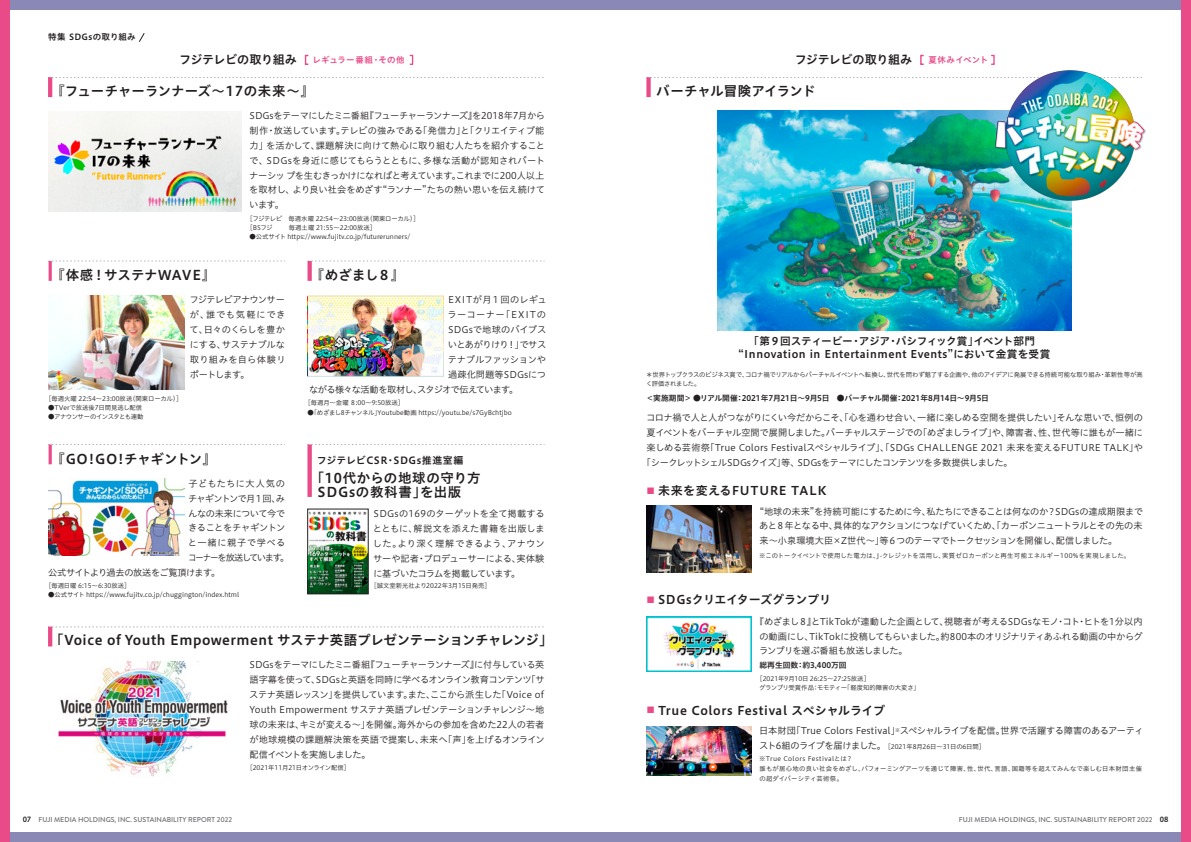
<style>
.page{position:relative;width:1191px;height:842px;background:#fff}
.page>*{position:absolute;margin:0;border:0;box-sizing:border-box;transform-origin:0 0}
.t1{font:13.5px "Hiragino UD Sans Std N W6";letter-spacing:.015em;color:#231f20}
.t2{font:13.5px "Hiragino UD Sans Std N W6";letter-spacing:-.02em;color:#231f20}
.t3{font:13.5px/14.9px "Hiragino UD Sans Std N W6";letter-spacing:.045em;color:#231f20}
.t4{font:12px "Hiragino UD Sans Std N W6";letter-spacing:.05em;color:#231f20}
.t5{font:12px "Hiragino UD Sans Std N W6";letter-spacing:-.035em;color:#231f20}
.t6{font:12px "Hiragino UD Sans Std N W6";letter-spacing:.06em;color:#231f20}
.t7{font:12px "Hiragino UD Sans Std N W6";letter-spacing:-.02em;color:#231f20}
.t8{font:10.6px/13.5px "Hiragino UD Sans Std N W6";letter-spacing:.035em;color:#231f20;text-align:center}
.t9{font:9.9px "Hiragino UD Sans Std N W6";letter-spacing:.06em;color:#231f20}
.t10{font:9.2px/14.9px "Hiragino UD Sans Std N W3";letter-spacing:-.025em;color:#231f20;text-align:justify}
.t11{font:9.2px "Hiragino UD Sans Std N W3";letter-spacing:.02em;color:#231f20}
.t12{font:9.2px "Hiragino UD Sans Std N W3";letter-spacing:-.065em;color:#231f20}
.t13{font:9.2px "Hiragino UD Sans Std N W3";letter-spacing:-.05em;color:#231f20}
.t14{font:9.2px "Hiragino UD Sans Std N W3";letter-spacing:-.12em;color:#231f20;scale:.9 1}
.t15{font:9.2px "Hiragino UD Sans Std N W3";letter-spacing:-.095em;color:#231f20}
.t16{font:9.2px "Hiragino UD Sans Std N W3";letter-spacing:.045em;color:#231f20}
.t17{font:9.2px "Hiragino UD Sans Std N W3";letter-spacing:.06em;color:#231f20}
.t18{font:9.2px "Hiragino UD Sans Std N W3";letter-spacing:.015em;color:#231f20}
.t19{font:9.2px "Hiragino UD Sans Std N W3";letter-spacing:-.06em;color:#231f20}
.t20{font:9.2px "Hiragino UD Sans Std N W3";letter-spacing:.01em;color:#231f20}
.t21{font:9.2px "Hiragino UD Sans Std N W3";letter-spacing:.035em;color:#231f20}
.t22{font:9.2px "Hiragino UD Sans Std N W3";letter-spacing:.07em;color:#231f20}
.t23{font:8.5px "Hiragino UD Sans Std N W6";letter-spacing:.025em;color:#e94b89}
.t24{font:8.5px "Hiragino UD Sans Std N W6";letter-spacing:.04em;color:#231f20}
.t25{font:7.8px "Hiragino UD Sans Std N W6";color:#231f20}
.t26{font:500 7.1px "Brandon Grotesque";color:#6c6d70}
.t27{font:6.4px/9.2px "Hiragino UD Sans Std N W3";color:#231f20}
.t28{font:6.4px/9.9px "Hiragino UD Sans Std N W3";letter-spacing:.025em;color:#231f20}
.t29{font:6.4px/9.2px "Hiragino UD Sans Std N W3";letter-spacing:-.04em;color:#231f20}
.t30{font:6.4px "Hiragino UD Sans Std N W3";letter-spacing:-.025em;color:#231f20}
.t31{font:6.4px "Hiragino UD Sans Std N W3";letter-spacing:-.07em;color:#231f20}
.s1{font-size:8.5px;color:#e94b89}
.s2{font-family:"Hiragino UD Sans Std N W6";font-weight:400;color:#231f20}
</style>
<div class="page">
<img style="left:58px;top:661px;width:170px;height:115px">
<img style="left:646px;top:506px;width:105px;height:67px">
<img style="left:48px;top:111px;width:193px;height:101px">
<img style="left:717px;top:111px;width:355px;height:220px">
<svg style="left:52px;top:77px;width:492px;height:1px"></svg>
<hr style="left:48px;top:77px;width:4px;height:20px;background:#e94b89">
<svg style="left:52px;top:627px;width:492px;height:1px"></svg>
<hr style="left:48px;top:627px;width:4px;height:19px;background:#e94b89">
<svg style="left:650px;top:77px;width:330px;height:1px"></svg>
<svg style="left:646px;top:77px;width:4px;height:20px"></svg>
<img style="left:646px;top:726px;width:105px;height:50px">
<img style="left:647px;top:616px;width:104px;height:55px">
<img style="left:982px;top:59px;width:164px;height:153px">
<div style="left:0;top:0;width:1191px;height:10px;background:#8a88b5"></div>
<div style="left:0;top:832px;width:1191px;height:10px;background:#8a88b5"></div>
<div style="left:1181px;top:0;width:10px;height:842px;background:#e94b89"></div>
<div style="left:0;top:0;width:10px;height:842px;background:#e94b89"></div>
<svg style="left:139px;top:33px;width:6px;height:9px"></svg>
<svg style="left:48px;top:444px;width:237px;height:1px"></svg>
<svg style="left:312px;top:444px;width:232px;height:1px"></svg>
<img style="left:48px;top:479px;width:136px;height:77px">
<hr style="left:49px;top:444px;width:3px;height:20px;background:#e94b89">
<div style="left:307px;top:444px;width:5px;height:53px;background:#e94b89"></div>
<svg style="left:48px;top:261px;width:237px;height:1px"></svg>
<svg style="left:312px;top:261px;width:232px;height:1px"></svg>
<img style="left:48px;top:295px;width:136px;height:94px">
<img style="left:309px;top:511px;width:57px;height:81px">
<hr style="left:49px;top:261px;width:3px;height:20px;background:#e94b89">
<div style="left:307px;top:261px;width:5px;height:20px;background:#e94b89"></div>
<div style="left:307px;top:509px;width:61px;height:85px;border:1px solid #231f20"></div>
<img style="left:308px;top:295px;width:136px;height:81px">
<div style="left:305px;top:55px;width:4px;height:10px;border:1px solid #e94b89"></div>
<div style="left:409px;top:55px;width:4px;height:10px;border:1px solid #e94b89"></div>
<div style="left:920px;top:55px;width:4px;height:10px;border:1px solid #e94b89"></div>
<div style="left:990px;top:55px;width:4px;height:10px;border:1px solid #e94b89"></div>
<p class="t24" style="left:48px;top:30px;width:89px">特集 SDGsの取り組み</p>
<h2 class="t5" style="left:179px;top:50px;width:119px">フジテレビの取り組み</h2>
<p class="t23" style="left:313px;top:54px;width:94px">レギュラー番組・その他</p>
<h2 class="t5" style="left:794px;top:50px;width:119px">フジテレビの取り組み</h2>
<p class="t23" style="left:928px;top:54px;width:61px">夏休みイベント</p>
<h1 class="t1" style="left:51px;top:80px;width:264px">『フューチャーランナーズ～17の未来～』</h1>
<p class="t10" style="left:249px;top:108px;width:297px">SDGsをテーマにしたミニ番組『フューチャーランナーズ』を2018年7月から制作・放送しています。テレビの強みである「発信力」と「クリエイティブ能力」を活かして、課題解決に向けて熱心に取り組む人たちを紹介することで、SDGsを身近に感じてもらうとともに、多様な活動が認知されパートナーシッ プを生むきっかけになればと考えています。これまでに200人以上を取材し、より良い社会をめざす“ランナー”たちの熱い思いを伝え続けています。</p>
<p class="t27" style="left:246px;top:213px;width:175px">［フジテレビ　毎週水曜 22:54～23:00放送（関東ローカル）］［BSフジ　　 毎週土曜 21:55～22:00放送］</p>
<p class="t27" style="left:249px;top:232px;width:162px">●公式サイト https://www.fujitv.co.jp/futurerunners/</p>
<h1 class="t1" style="left:51px;top:265px;width:165px">『体感！サステナWAVE』</h1>
<p class="t10" style="left:189px;top:292px;width:98px">フジテレビアナウンサーが、誰でも気軽にできて、日々のくらしを豊かにする、サステナブルな取り組みを自ら体験リポートします。</p>
<p class="t27" style="left:45px;top:393px;width:139px">［毎週火曜 22:54～23:00放送（関東ローカル）］</p>
<p class="t27" style="left:48px;top:402px;width:96px">●TVerで放送後7日間見逃し配信</p>
<p class="t31" style="left:48px;top:412px;width:97px">●アナウンサーのインスタとも連動</p>
<h1 class="t1" style="left:311px;top:265px;width:95px">『めざまし８』</h1>
<p class="t16" style="left:448px;top:293px;width:100px">EXITが月１回のレギュ</p>
<p class="t17" style="left:447px;top:308px;width:100px">ラーコーナー「EXITの</p>
<p class="t18" style="left:448px;top:323px;width:100px">SDGsで地球のバイブス</p>
<p class="t19" style="left:448px;top:337px;width:100px">いとあがりけり！」でサス</p>
<p class="t10" style="left:448px;top:351px;width:100px">テナブルファッションや</p>
<p class="t20" style="left:448px;top:367px;width:100px">過疎化問題等SDGsにつ</p>
<p class="t12" style="left:309px;top:382px;width:211px">ながる様々な活動を取材し、スタジオで伝えています。</p>
<p class="t27" style="left:304px;top:398px;width:101px">［毎週月～金曜 ８:00～9:50放送］</p>
<p class="t27" style="left:308px;top:407px;width:206px">●「めざまし8チャンネル」Youtube動画 https://youtu.be/s7GyBchtjbo</p>
<h1 class="t2" style="left:51px;top:448px;width:166px">『GO!GO!チャギントン』</h1>
<p class="t9" style="left:317px;top:452px;width:148px">フジテレビCSR・SDGs推進室編</p>
<h1 class="t3" style="left:317px;top:469px;width:165px;text-indent:-7px">「10代からの地球の守り方<br>SDGsの教科書」を出版</h1>
<p class="t21" style="left:189px;top:476px;width:98px">子どもたちに大人気の</p>
<p class="t15" style="left:188px;top:491px;width:98px">チャギントンで月１回、み</p>
<p class="t13" style="left:188px;top:506px;width:98px">んなの未来について今で</p>
<p class="t10" style="left:188px;top:520px;width:99px">きることをチャギントン</p>
<p class="t22" style="left:188px;top:536px;width:99px">と一緒に親子で学べる</p>
<p class="t14" style="left:188px;top:551px;width:114px">コーナーを放送しています。</p>
<p class="t13" style="left:48px;top:566px;width:173px">公式サイトより過去の放送をご覧頂けます。</p>
<p class="t10" style="left:373px;top:506px;width:173px">SDGsの169のターゲットを全て掲載するとともに、解説文を添えた書籍を出版しました。より深く理解できるよう、アナウンサーや記者・プロデューサーによる、実体験に基づいたコラムを掲載しています。</p>
<p class="t27" style="left:45px;top:581px;width:90px">［毎週日曜 6:15～6:30放送］　</p>
<p class="t27" style="left:48px;top:590px;width:193px">●公式サイト https://www.fujitv.co.jp/chuggington/index.html</p>
<p class="t27" style="left:370px;top:581px;width:122px">［誠文堂新光社より2022年3月15日発売］</p>
<h1 class="t1" style="left:50px;top:630px;width:504px">「Voice of Youth Empowerment サステナ英語プレゼンテーションチャレンジ」</h1>
<p class="t10" style="left:249px;top:657px;width:297px">SDGsをテーマにしたミニ番組『フューチャーランナーズ』に付与している英語字幕を使って、SDGsと英語を同時に学べるオンライン教育コンテンツ「サステナ英語レッスン」を提供しています。また、ここから派生した「Voice of Youth Empowerment サステナ英語プレゼンテーションチャレンジ～地球の未来は、キミが変える～」を開催。海外からの参加を含めた22人の若者が地球規模の課題解決策を英語で提案し、未来へ「声」を上げるオンライン配信イベントを実施しました。</p>
<p class="t30" style="left:246px;top:763px;width:105px">［2021年11月21日オンライン配信］</p>
<h1 class="t2" style="left:656px;top:80px;width:161px">バーチャル冒険アイランド</h1>
<p class="t8" style="left:738px;top:333px;width:313px">「第９回スティービー・アジア・パシフィック賞」イベント部門“Innovation in Entertainment Events”において金賞を受賞</p>
<p class="t29" style="left:646px;top:369px;width:498px">＊世界トップクラスのビジネス賞で、コロナ禍でリアルからバーチャルイベントへ転換し、世代を問わず魅了する企画や、他のアイデアに発展できる持続可能な取り組み・革新性等が高く評価されました。</p>
<p class="t25" style="left:646px;top:392px;width:344px">＜実施期間＞ ●リアル開催：2021年7月21日～9月5日　●バーチャル開催：2021年8月14日～9月5日</p>
<p class="t10" style="left:646px;top:410px;width:498px">コロナ禍で人と人がつながりにくい今だからこそ、「心を通わせ合い、一緒に楽しめる空間を提供したい」そんな思いで、恒例の</p>
<p class="t10" style="left:646px;top:424px;width:498px">夏イベントをバーチャル空間で展開しました。バーチャルステージでの「めざましライブ」や、障害者、性、世代等に誰もが一緒に</p>
<p class="t11" style="left:646px;top:440px;width:498px">楽しめる芸術祭「True Colors Festivalスペシャルライブ」、「SDGs CHALLENGE 2021 未来を変えるFUTURE TALK」や</p>
<p class="t12" style="left:642px;top:455px;width:372px">「シークレットシェルSDGsクイズ」等、SDGsをテーマにしたコンテンツを多数提供しました。</p>
<h2 class="t6" style="left:646px;top:481px;width:181px"><span class="s1">■</span> 未来を変えるFUTURE TALK</h2>
<p class="t10" style="left:759px;top:503px;width:385px">“地球の未来”を持続可能にするために今、私たちにできることは何なのか？SDGsの達成期限まであと８年となる中、具体的なアクションにつなげていくため、「カーボンニュートラルとその先の未来～小泉環境大臣×Z世代～」等６つのテーマでトークセッションを開催し、配信しました。</p>
<p class="t27" style="left:759px;top:550px;width:372px">※このトークイベントで使用した電力は、J-クレジットを活用し、実質ゼロカーボンと再生可能エネルギー100％を実現しました。</p>
<h2 class="t7" style="left:646px;top:590px;width:186px"><span class="s1">■</span> SDGsクリエイターズグランプリ</h2>
<p class="t10" style="left:759px;top:613px;width:385px;text-indent:-4px">『めざまし８』とTikTokが連動した企画として、視聴者が考えるSDGsなモノ・コト・ヒトを1分以内の動画にし、TikTokに投稿してもらいました。約800本のオリジナリティあふれる動画の中からグランプリを選ぶ番組も放送しました。</p>
<p class="t25" style="left:759px;top:659px;width:89px">総再生回数：約3,400万回</p>
<p class="t27" style="left:759px;top:673px;width:162px">[2021年9月10日 26:25～27:25放送]<br>グランプリ受賞作品：モモティー「軽度知的障害の大変さ」</p>
<h2 class="t4" style="left:646px;top:701px;width:240px"><span class="s1">■</span> True Colors Festival スペシャルライブ</h2>
<p class="t10" style="left:759px;top:723px;width:386px">日本財団「True Colors Festival」<sup>※</sup>スペシャルライブを配信。世界で活躍する障害のあるアーティスト6組のライブを届けました。</p>
<p class="t27" style="left:884px;top:742px;width:102px">［2021年8月26日～31日の6日間］</p>
<p class="t28" style="left:759px;top:753px;width:384px">※True Colors Festivalとは？<br>誰もが居心地の良い社会をめざし、パフォーミングアーツを通じて障害、性、世代、言語、国籍等を超えてみんなで楽しむ日本財団主催の超ダイバーシティ芸術祭。</p>
<p class="t26" style="left:23px;top:815px;width:211px"><span class="s2">07</span> FUJI MEDIA HOLDINGS, INC. SUSTAINABILITY REPORT 2022</p>
<p class="t26" style="left:958px;top:815px;width:211px">FUJI MEDIA HOLDINGS, INC. SUSTAINABILITY REPORT 2022 <span class="s2">08</span></p>
</div>
